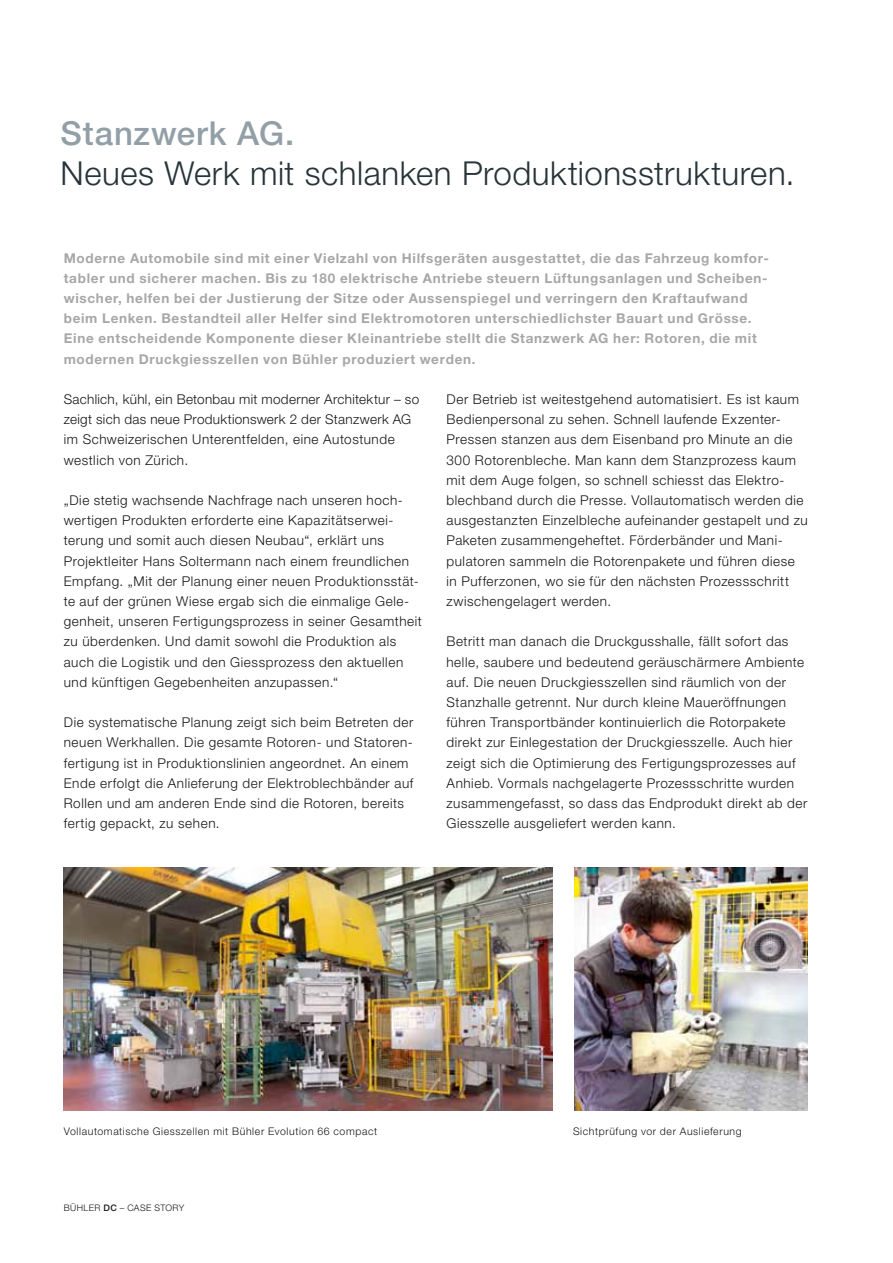
<style>
.page{position:relative;width:893px;height:1263px;background:#fff}
.page>*{position:absolute;margin:0;border:0;box-sizing:border-box;transform-origin:0 0}
.t1{font:300 33px "Helvetica Neue LT";letter-spacing:.015em;color:#273439}
.t2{font:500 33px "Helvetica Neue LT";letter-spacing:.03em;color:#939fa6}
.t3{font:300 13.5px/20.2px "Helvetica Neue LT";letter-spacing:.04em;color:#181716}
.t4{font:700 13.5px/20.2px "Helvetica Neue LT";letter-spacing:.05em;color:#a7a7a8}
.t5{font:300 10.5px "Helvetica Neue LT";letter-spacing:.06em;color:#181716}
.t6{font:300 9px "Helvetica Neue LT";color:#181716}
.s1{font-weight:500}
</style>
<div class="page">
<img style="left:64px;top:867px;width:489px;height:244px">
<img style="left:574px;top:867px;width:234px;height:244px">
<h1 class="t2" style="left:61px;top:113px;width:235px">Stanzwerk AG.</h1>
<h1 class="t1" style="left:61px;top:153px;width:736px">Neues Werk mit schlanken Produktionsstrukturen.</h1>
<p class="t4" style="left:64px;top:247px;width:707px">Moderne Automobile sind mit einer Vielzahl von Hilfsgeräten ausgestattet, die das Fahrzeug komfor&shy;tabler und sicherer machen. Bis zu 180 elektrische Antriebe steuern Lüftungsanlagen und Scheiben&shy;wischer, helfen bei der Justierung der Sitze oder Aussenspiegel und verringern den Kraftaufwand beim Lenken. Bestandteil aller Helfer sind Elektromotoren unterschiedlichster Bauart und Grösse.<br>Eine entscheidende Komponente dieser Kleinantriebe stellt die Stanzwerk AG her: Rotoren, die mit modernen Druckgiesszellen von Bühler produziert werden.</p>
<p class="t3" style="left:64px;top:389px;width:357px">Sachlich, kühl, ein Betonbau mit moderner Architektur – so zeigt sich das neue Produktionswerk 2 der Stanzwerk AG im Schweizerischen Unterentfelden, eine Autostunde westlich von Zürich.</p>
<p class="t3" style="left:64px;top:490px;width:360px">„Die stetig wachsende Nachfrage nach unseren hoch&shy;wertigen Produkten erforderte eine Kapazitätserwei&shy;terung und somit auch diesen Neubau“, erklärt uns Projektleiter Hans Soltermann nach einem freundlichen Empfang. „Mit der Planung einer neuen Produktionsstät&shy;te auf der grünen Wiese ergab sich die einmalige Gele&shy;genheit, unseren Fertigungsprozess in seiner Gesamtheit zu überdenken. Und damit sowohl die Produktion als auch die Logistik und den Giessprozess den aktuellen und künftigen Gegebenheiten anzupassen.“</p>
<p class="t3" style="left:64px;top:712px;width:351px">Die systematische Planung zeigt sich beim Betreten der neuen Werkhallen. Die gesamte Rotoren- und Statoren&shy;fertigung ist in Produktionslinien angeordnet. An einem Ende erfolgt die Anlieferung der Elektroblechbänder auf Rollen und am anderen Ende sind die Rotoren, bereits fertig gepackt, zu sehen.</p>
<p class="t3" style="left:446px;top:389px;width:363px">Der Betrieb ist weitestgehend automatisiert. Es ist kaum Bedienpersonal zu sehen. Schnell laufende Exzenter-Pressen stanzen aus dem Eisenband pro Minute an die 300 Rotorenbleche. Man kann dem Stanzprozess kaum mit dem Auge folgen, so schnell schiesst das Elektro&shy;blechband durch die Presse. Vollautomatisch werden die ausgestanzten Einzelbleche aufeinander gestapelt und zu Paketen zusammengeheftet. Förderbänder und Mani&shy;pulatoren sammeln die Rotorenpakete und führen diese in Pufferzonen, wo sie für den nächsten Prozessschritt zwischengelagert werden.</p>
<p class="t3" style="left:446px;top:631px;width:362px">Betritt man danach die Druckgusshalle, fällt sofort das helle, saubere und bedeutend geräuschärmere Ambiente auf. Die neuen Druckgiesszellen sind räumlich von der Stanzhalle getrennt. Nur durch kleine Maueröffnungen führen Transportbänder kontinuierlich die Rotorpakete direkt zur Einlegestation der Druckgiesszelle. Auch hier zeigt sich die Optimierung des Fertigungsprozesses auf Anhieb. Vormals nachgelagerte Prozessschritte wurden zusammengefasst, so dass das Endprodukt direkt ab der Giesszelle ausgeliefert werden kann.</p>
<p class="t5" style="left:64px;top:1125px;width:315px">Vollautomatische Giesszellen mit Bühler Evolution 66 compact</p>
<p class="t5" style="left:573px;top:1125px;width:170px">Sichtprüfung vor der Auslieferung</p>
<p class="t6" style="left:64px;top:1202px;width:20px">Bühler</p>
<p class="t6" style="left:103px;top:1202px;width:38px"><span class="s1">DC</span> – Case</p>
<p class="t6" style="left:154px;top:1202px;width:7px">stor</p>
<p class="t6" style="left:179px;top:1202px;width:7px">y</p>
</div>
